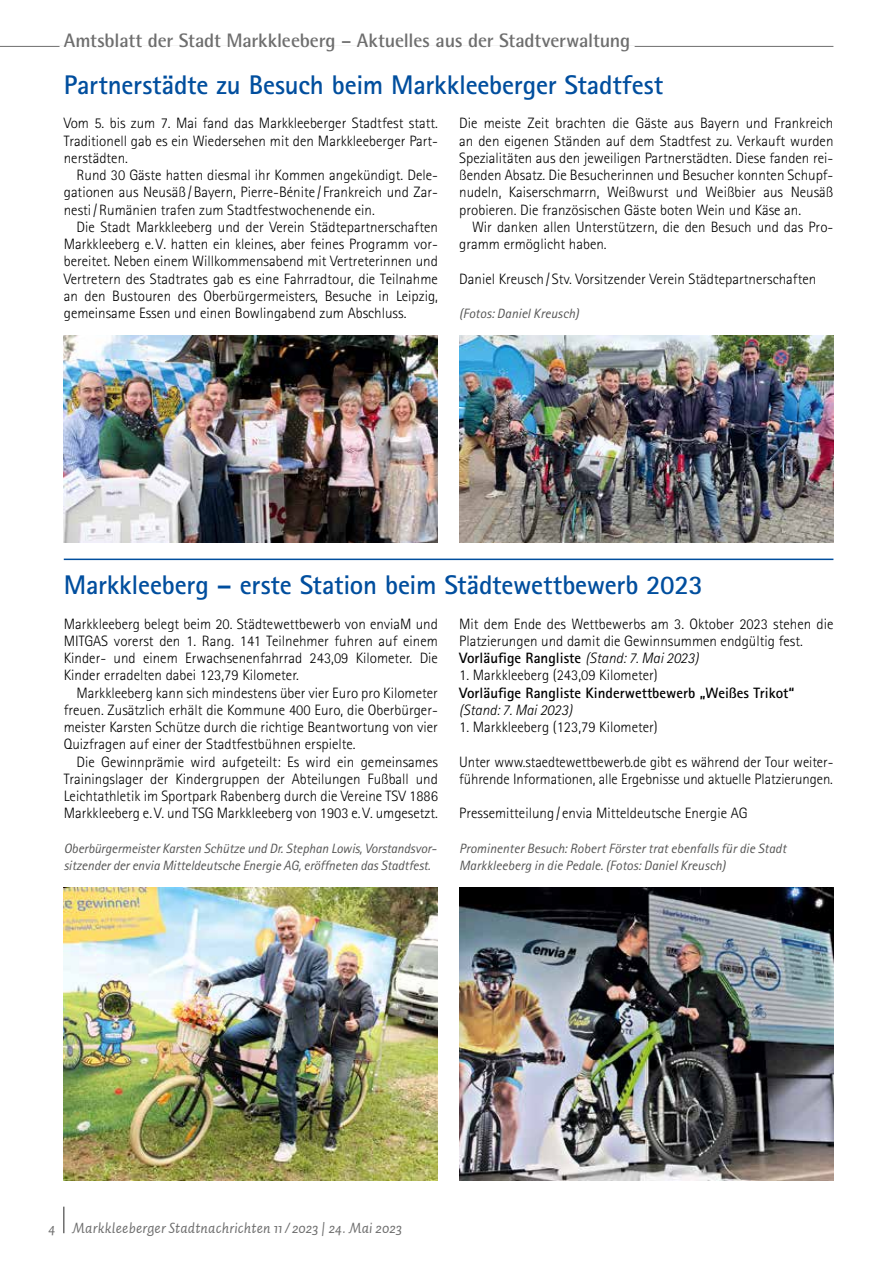
<style>
.page{position:relative;width:893px;height:1263px;background:#fff}
.page>*{position:absolute;margin:0;border:0;box-sizing:border-box;transform-origin:0 0}
.t1{font:700 27px "Rotis Sans Serif Std";letter-spacing:-.01em;color:#004e9e}
.t2{font:700 19.5px "Rotis Semi Sans Std";letter-spacing:-.01em;color:#6e6e6e}
.t3{font:300 15px/17.2px "Rotis Sans Serif Std";color:#000;text-align:justify}
.t4{font:italic 15px "Auto 2";letter-spacing:.01em;color:#6e6e6e}
.t5{font:700 15px "Rotis Sans Serif Std";color:#000}
.t6{font:italic 300 15px "Rotis Sans Serif Std";color:#000}
.t7{font:italic 13.5px/17.2px "Rotis Sans Serif Std";letter-spacing:-.005em;color:#565655}
.s1{font-weight:700}
.s2{font-style:italic}
</style>
<div class="page">
<hr style="left:63px;top:1206px;width:2px;height:27px;background:#6e6e6e">
<hr style="left:0;top:46px;width:833px;height:1px;background:#6e6e6e">
<hr style="left:60px;top:46px;width:575px;height:1px;background:#fff">
<hr style="left:64px;top:559px;width:769px;height:1px;background:#004e9e">
<img style="left:64px;top:887px;width:374px;height:294px">
<img style="left:459px;top:887px;width:374px;height:294px">
<img style="left:64px;top:335px;width:374px;height:207px">
<img style="left:459px;top:335px;width:374px;height:207px">
<h2 class="t2" style="left:64px;top:28px;width:568px">Amtsblatt der Stadt Markkleeberg – Aktuelles aus der Stadtverwaltung</h2>
<h1 class="t1" style="left:64px;top:68px;width:601px">Partnerstädte zu Besuch beim Markkleeberger Stadtfest</h1>
<p class="t3" style="left:64px;top:115px;width:376px">Vom 5. bis zum 7. Mai fand das Markkleeberger Stadtfest statt.<br>Traditionell gab es ein Wiedersehen mit den Markkleeberger Part&shy;nerstädten.</p>
<p class="t3" style="left:64px;top:166px;width:376px;text-indent:13px">Rund 30 Gäste hatten diesmal ihr Kommen angekündigt. Dele&shy;gationen aus Neusäß /Bayern, Pierre-Bénite / Frankreich und Zar&shy;nesti/Rumänien trafen zum Stadtfestwochenende ein.</p>
<p class="t3" style="left:64px;top:218px;width:376px;text-indent:13px">Die Stadt Markkleeberg und der Verein Städtepartnerschaften Markkleeberg e.V. hatten ein kleines, aber feines Programm vor&shy;bereitet. Neben einem Willkommensabend mit Vertreterinnen und Vertretern des Stadtrates gab es eine Fahrradtour, die Teilnahme an den Bustouren des Oberbürgermeisters, Besuche in Leipzig, gemeinsame Essen und einen Bowlingabend zum Abschluss.</p>
<p class="t3" style="left:459px;top:115px;width:376px">Die meiste Zeit brachten die Gäste aus Bayern und Frankreich an den eigenen Ständen auf dem Stadtfest zu. Verkauft wurden Spezialitäten aus den jeweiligen Partnerstädten. Diese fanden rei&shy;ßenden Absatz. Die Besucherinnen und Besucher konnten Schupf&shy;nudeln, Kaiserschmarrn, Weißwurst und Weißbier aus Neusäß probieren. Die französischen Gäste boten Wein und Käse an.</p>
<p class="t3" style="left:459px;top:218px;width:376px;text-indent:13px">Wir danken allen Unterstützern, die den Besuch und das Pro&shy;gramm ermöglicht haben.</p>
<p class="t3" style="left:459px;top:270px;width:359px">Daniel Kreusch / Stv. Vorsitzender Verein Städtepartnerschaften</p>
<p class="t7" style="left:459px;top:305px;width:121px">(Fotos: Daniel Kreusch)</p>
<h1 class="t1" style="left:64px;top:568px;width:641px">Markkleeberg – erste Station beim Städtewettbewerb 2023</h1>
<p class="t3" style="left:64px;top:615px;width:376px">Markkleeberg belegt beim 20. Städtewettbewerb von enviaM und MITGAS vorerst den 1. Rang. 141 Teilnehmer fuhren auf einem Kinder- und einem Erwachsenenfahrrad 243,09 Kilometer. Die Kinder erradelten dabei 123,79 Kilometer.</p>
<p class="t3" style="left:64px;top:684px;width:376px;text-indent:13px">Markkleeberg kann sich mindestens über vier Euro pro Kilometer freuen. Zusätzlich erhält die Kommune 400 Euro, die Oberbürger&shy;meister Karsten Schütze durch die richtige Beantwortung von vier Quizfragen auf einer der Stadtfestbühnen erspielte.</p>
<p class="t3" style="left:64px;top:753px;width:376px;text-indent:13px">Die Gewinnprämie wird aufgeteilt: Es wird ein gemeinsames Trainingslager der Kindergruppen der Abteilungen Fußball und Leichtathletik im Sportpark Rabenberg durch die Vereine TSV 1886<br>Markkleeberg e.V. und TSG Markkleeberg von 1903 e.V. umgesetzt.</p>
<p class="t3" style="left:459px;top:615px;width:376px;text-align:left">Mit dem Ende des Wettbewerbs am 3. Oktober 2023 stehen die<br>Platzierungen und damit die Gewinnsummen endgültig fest.<br><span class="s1">Vorläufige Rangliste</span> <span class="s2">(Stand: 7. Mai 2023)</span></p>
<p class="t3" style="left:459px;top:667px;width:200px">1. Markkleeberg (243,09 Kilometer)</p>
<p class="t5" style="left:459px;top:683px;width:337px">Vorläufige Rangliste Kinderwettbewerb „Weißes Trikot“</p>
<p class="t6" style="left:459px;top:701px;width:114px">(Stand: 7. Mai 2023)</p>
<p class="t3" style="left:459px;top:718px;width:200px">1. Markkleeberg (123,79 Kilometer)</p>
<p class="t3" style="left:459px;top:753px;width:376px">Unter www.staedtewettbewerb.de gibt es während der Tour weiter&shy;führende Informationen, alle Ergebnisse und aktuelle Platzierungen.</p>
<p class="t3" style="left:459px;top:805px;width:290px">Pressemitteilung / envia Mitteldeutsche Energie AG</p>
<p class="t7" style="left:64px;top:840px;width:374px">Oberbürgermeister Karsten Schütze und Dr. Stephan Lowis, Vorstandsvor&shy;sitzender der envia Mitteldeutsche Energie AG, eröffneten das Stadtfest.</p>
<p class="t7" style="left:459px;top:840px;width:329px">Prominenter Besuch: Robert Förster trat ebenfalls für die Stadt<br>Markkleeberg in die Pedale. (Fotos: Daniel Kreusch)</p>
<p class="t4" style="left:48px;top:1218px;width:355px">4 Markkleeberger Stadtnachrichten 11/ 2023 | 24. Mai 2023</p>
</div>
